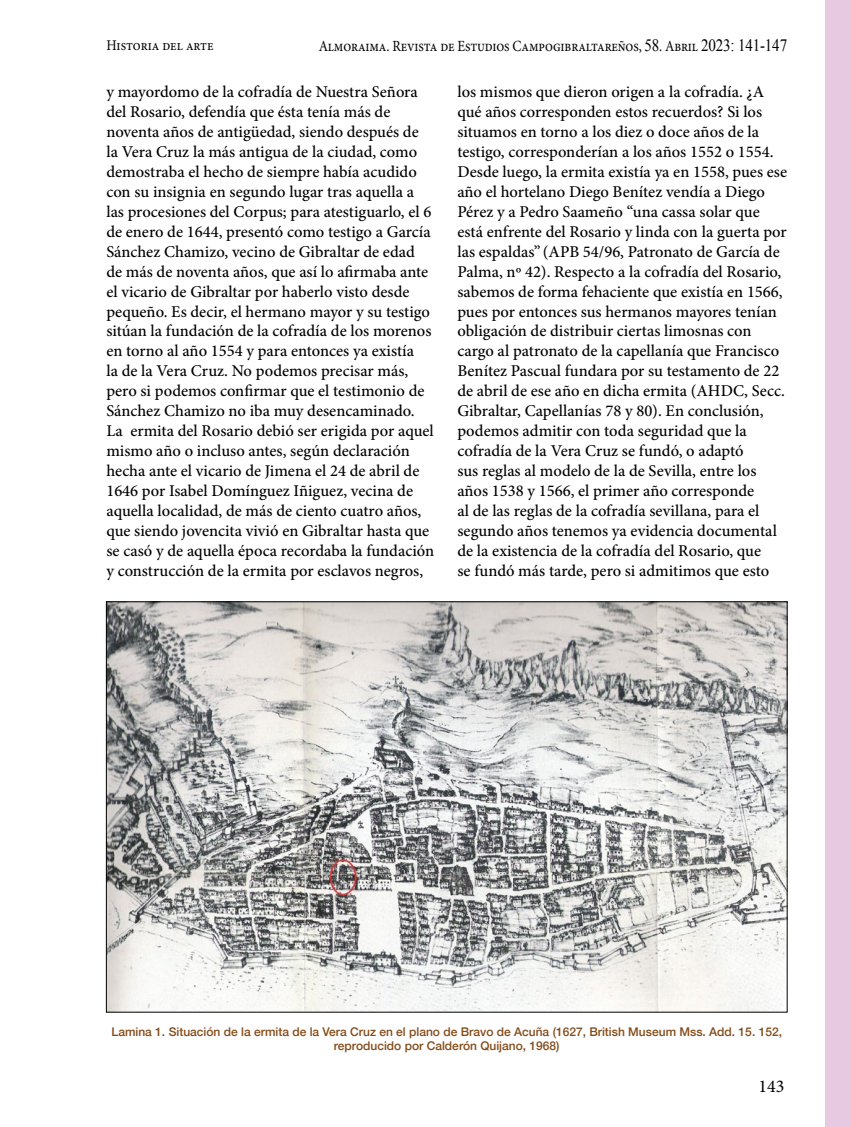
<style>
.page{position:relative;width:851px;height:1127px;background:#fff}
.page>*{position:absolute;margin:0;border:0;box-sizing:border-box;transform-origin:0 0}
.t1{font:18px "Minion Pro";color:#000}
.t2{font:500 16.5px/20px "Minion Pro";color:#000}
.t3{font:15.6px "Minion Pro";letter-spacing:-.01em;color:#000;scale:.87 1}
.t4{font:14.85px "Minion Pro";letter-spacing:-.005em;color:#000;scale:.91 1}
.t5{font:500 12px/14.4px "Helvetica Neue";color:#844b18;text-align:center}
.s1{font-family:"Times New Roman";font-size:17.25px}
</style>
<div class="page">
<div style="left:825px;top:0;width:25px;height:1127px;background:#e7c9e1"></div>
<img style="left:108px;top:603px;width:677px;height:407px">
<p class="t4" style="left:106px;top:36px;width:119px">Historia del arte</p>
<p class="t3" style="left:318px;top:35px;width:540px">Almoraima. Revista de Estudios Campogibraltareños, <span class="s1">58</span>. Abril <span class="s1">2023: 141-147</span></p>
<p class="t2" style="left:106px;top:82px;width:329px">y mayordomo de la cofradía de Nuestra Señora del Rosario, defendía que ésta tenía más de noventa años de antigüedad, siendo después de la Vera Cruz la más antigua de la ciudad, como demostraba el hecho de siempre había acudido con su insignia en segundo lugar tras aquella a las procesiones del Corpus; para atestiguarlo, el 6 de enero de 1644, presentó como testigo a García Sánchez Chamizo, vecino de Gibraltar de edad de más de noventa años, que así lo afirmaba ante el vicario de Gibraltar por haberlo visto desde pequeño. Es decir, el hermano mayor y su testigo sitúan la fundación de la cofradía de los morenos en torno al año 1554 y para entonces ya existía<br>la de la Vera Cruz. No podemos precisar más, pero si podemos confirmar que el testimonio de Sánchez Chamizo no iba muy desencaminado.<br>La ermita del Rosario debió ser erigida por aquel mismo año o incluso antes, según declaración hecha ante el vicario de Jimena el 24 de abril de 1646 por Isabel Domínguez Iñiguez, vecina de aquella localidad, de más de ciento cuatro años, que siendo jovencita vivió en Gibraltar hasta que se casó y de aquella época recordaba la fundación y construcción de la ermita por esclavos negros,</p>
<p class="t2" style="left:457px;top:82px;width:331px">los mismos que dieron origen a la cofradía. ¿A qué años corresponden estos recuerdos? Si los situamos en torno a los diez o doce años de la testigo, corresponderían a los años 1552 o 1554.<br>Desde luego, la ermita existía ya en 1558, pues ese año el hortelano Diego Benítez vendía a Diego Pérez y a Pedro Saameño “una cassa solar que está enfrente del Rosario y linda con la guerta por las espaldas” (APB 54/96, Patronato de García de Palma, nº 42). Respecto a la cofradía del Rosario, sabemos de forma fehaciente que existía en 1566, pues por entonces sus hermanos mayores tenían obligación de distribuir ciertas limosnas con cargo al patronato de la capellanía que Francisco Benítez Pascual fundara por su testamento de 22 de abril de ese año en dicha ermita (AHDC, Secc.<br>Gibraltar, Capellanías 78 y 80). En conclusión, podemos admitir con toda seguridad que la cofradía de la Vera Cruz se fundó, o adaptó<br>sus reglas al modelo de la de Sevilla, entre los años 1538 y 1566, el primer año corresponde<br>al de las reglas de la cofradía sevillana, para el segundo años tenemos ya evidencia documental de la existencia de la cofradía del Rosario, que<br>se fundó más tarde, pero si admitimos que esto</p>
<p class="t5" style="left:111px;top:1023px;width:672px">Lamina 1. Situación de la ermita de la Vera Cruz en el plano de Bravo de Acuña (1627, British Museum Mss. Add. 15. 152, reproducido por Calderón Quijano, 1968)</p>
<p class="t1" style="left:758px;top:1074px;width:27px">143</p>
</div>
